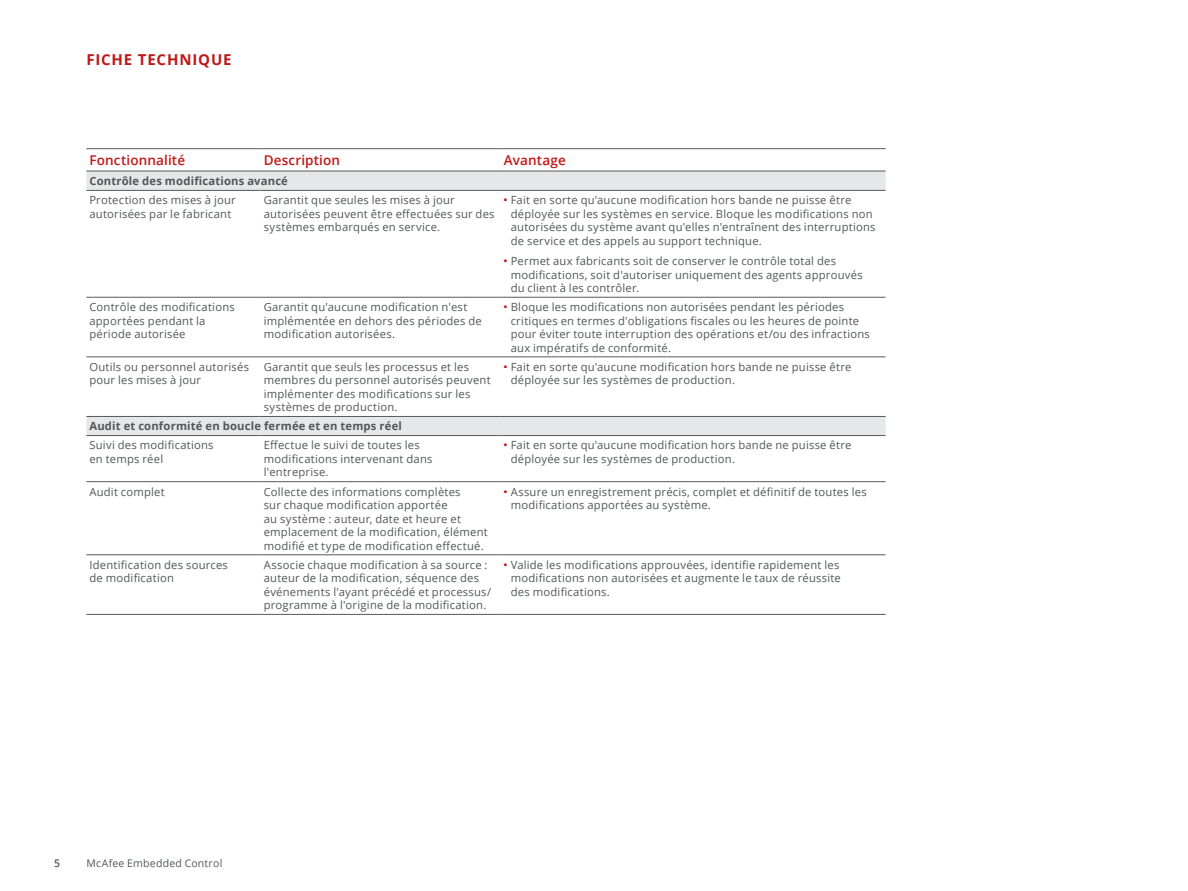
<style>
.page{position:relative;width:1188px;height:891px;background:#fff}
.page>*{position:absolute;margin:0;border:0;box-sizing:border-box;transform-origin:0 0}
.t1{font:700 15px "Open Sans";letter-spacing:.055em;color:#c01818}
.t2{font:600 13.5px "Open Sans";letter-spacing:.01em;color:#c01818}
.t3{font:11.25px/13.5px "Open Sans";letter-spacing:.02em;color:#53565a}
.t4{font:700 11.25px "Open Sans";letter-spacing:.015em;color:#53565a}
.t5{font:10.5px "Open Sans";letter-spacing:.02em;color:#53565a}
.t6{font:600 10.5px "Open Sans";color:#53565a}
</style>
<div class="page">
<svg style="left:86px;top:172px;width:800px;height:263px"></svg>
<hr style="left:86px;top:297px;width:173px;height:1px;background:#58595b">
<hr style="left:259px;top:297px;width:241px;height:1px;background:#58595b">
<hr style="left:500px;top:297px;width:386px;height:1px;background:#58595b">
<hr style="left:86px;top:357px;width:173px;height:1px;background:#58595b">
<hr style="left:259px;top:357px;width:241px;height:1px;background:#58595b">
<hr style="left:500px;top:357px;width:386px;height:1px;background:#58595b">
<hr style="left:86px;top:481px;width:173px;height:1px;background:#58595b">
<hr style="left:259px;top:481px;width:241px;height:1px;background:#58595b">
<hr style="left:500px;top:481px;width:386px;height:1px;background:#58595b">
<hr style="left:86px;top:555px;width:173px;height:1px;background:#58595b">
<hr style="left:259px;top:555px;width:241px;height:1px;background:#58595b">
<hr style="left:500px;top:555px;width:386px;height:1px;background:#58595b">
<hr style="left:259px;top:148px;width:241px;height:1px;background:#58595b">
<hr style="left:500px;top:148px;width:386px;height:1px;background:#58595b">
<hr style="left:86px;top:171px;width:173px;height:1px;background:#58595b">
<hr style="left:259px;top:171px;width:241px;height:1px;background:#58595b">
<hr style="left:500px;top:171px;width:386px;height:1px;background:#58595b">
<hr style="left:86px;top:190px;width:173px;height:1px;background:#58595b">
<hr style="left:259px;top:190px;width:241px;height:1px;background:#58595b">
<hr style="left:500px;top:190px;width:386px;height:1px;background:#58595b">
<hr style="left:86px;top:416px;width:173px;height:1px;background:#58595b">
<hr style="left:259px;top:416px;width:241px;height:1px;background:#58595b">
<hr style="left:500px;top:416px;width:386px;height:1px;background:#58595b">
<hr style="left:86px;top:435px;width:173px;height:1px;background:#58595b">
<hr style="left:259px;top:435px;width:241px;height:1px;background:#58595b">
<hr style="left:500px;top:435px;width:386px;height:1px;background:#58595b">
<hr style="left:86px;top:614px;width:173px;height:1px;background:#58595b">
<hr style="left:259px;top:614px;width:241px;height:1px;background:#58595b">
<hr style="left:500px;top:614px;width:386px;height:1px;background:#58595b">
<hr style="left:86px;top:148px;width:173px;height:1px;background:#58595b">
<h1 class="t1" style="left:86px;top:49px;width:147px">FICHE TECHNIQUE</h1>
<p class="t2" style="left:89px;top:151px;width:97px">Fonctionnalité</p>
<p class="t2" style="left:264px;top:151px;width:78px">Description</p>
<p class="t2" style="left:504px;top:151px;width:63px">Avantage</p>
<p class="t4" style="left:89px;top:173px;width:200px">Contrôle des modifications avancé</p>
<p class="t3" style="left:89px;top:193px;width:148px">Protection des mises à jour autorisées par le fabricant</p>
<p class="t3" style="left:264px;top:193px;width:232px">Garantit que seules les mises à jour autorisées peuvent être effectuées sur des systèmes embarqués en service.</p>
<p class="t3" style="left:511px;top:193px;width:366px;text-indent:-7px"><sup>■</sup> Fait en sorte qu'aucune modification hors bande ne puisse être déployée sur les systèmes en service. Bloque les modifications non autorisées du système avant qu'elles n'entraînent des interruptions de service et des appels au support technique.</p>
<p class="t3" style="left:511px;top:254px;width:353px;text-indent:-7px"><sup>■</sup> Permet aux fabricants soit de conserver le contrôle total des modifications, soit d'autoriser uniquement des agents approuvés du client à les contrôler.</p>
<p class="t3" style="left:89px;top:300px;width:147px">Contrôle des modifications apportées pendant la période autorisée</p>
<p class="t3" style="left:264px;top:300px;width:220px">Garantit qu'aucune modification n'est implémentée en dehors des périodes de modification autorisées.</p>
<p class="t3" style="left:511px;top:300px;width:361px;text-indent:-7px"><sup>■</sup> Bloque les modifications non autorisées pendant les périodes critiques en termes d'obligations fiscales ou les heures de pointe pour éviter toute interruption des opérations et/ou des infractions aux impératifs de conformité.</p>
<p class="t3" style="left:89px;top:360px;width:161px">Outils ou personnel autorisés pour les mises à jour</p>
<p class="t3" style="left:264px;top:360px;width:228px">Garantit que seuls les processus et les membres du personnel autorisés peuvent implémenter des modifications sur les systèmes de production.</p>
<p class="t3" style="left:511px;top:360px;width:342px;text-indent:-7px"><sup>■</sup> Fait en sorte qu'aucune modification hors bande ne puisse être déployée sur les systèmes de production.</p>
<p class="t4" style="left:89px;top:418px;width:314px">Audit et conformité en boucle fermée et en temps réel</p>
<p class="t3" style="left:89px;top:438px;width:126px">Suivi des modifications en temps réel</p>
<p class="t3" style="left:264px;top:438px;width:170px">Effectue le suivi de toutes les modifications intervenant dans l'entreprise.</p>
<p class="t3" style="left:511px;top:438px;width:342px;text-indent:-7px"><sup>■</sup> Fait en sorte qu'aucune modification hors bande ne puisse être déployée sur les systèmes de production.</p>
<p class="t3" style="left:89px;top:484px;width:77px">Audit complet</p>
<p class="t3" style="left:264px;top:484px;width:226px">Collecte des informations complètes<br>sur chaque modification apportée<br>au système : auteur, date et heure et emplacement de la modification, élément modifié et type de modification effectué.</p>
<p class="t3" style="left:511px;top:484px;width:358px;text-indent:-7px"><sup>■</sup> Assure un enregistrement précis, complet et définitif de toutes les modifications apportées au système.</p>
<p class="t3" style="left:89px;top:558px;width:140px">Identification des sources de modification</p>
<p class="t3" style="left:264px;top:558px;width:229px">Associe chaque modification à sa source : auteur de la modification, séquence des événements l'ayant précédé et processus/ programme à l'origine de la modification.</p>
<p class="t3" style="left:511px;top:558px;width:332px;text-indent:-7px"><sup>■</sup> Valide les modifications approuvées, identifie rapidement les modifications non autorisées et augmente le taux de réussite des modifications.</p>
<p class="t6" style="left:54px;top:856px;width:7px">5</p>
<p class="t5" style="left:86px;top:856px;width:137px">McAfee Embedded Control</p>
</div>
